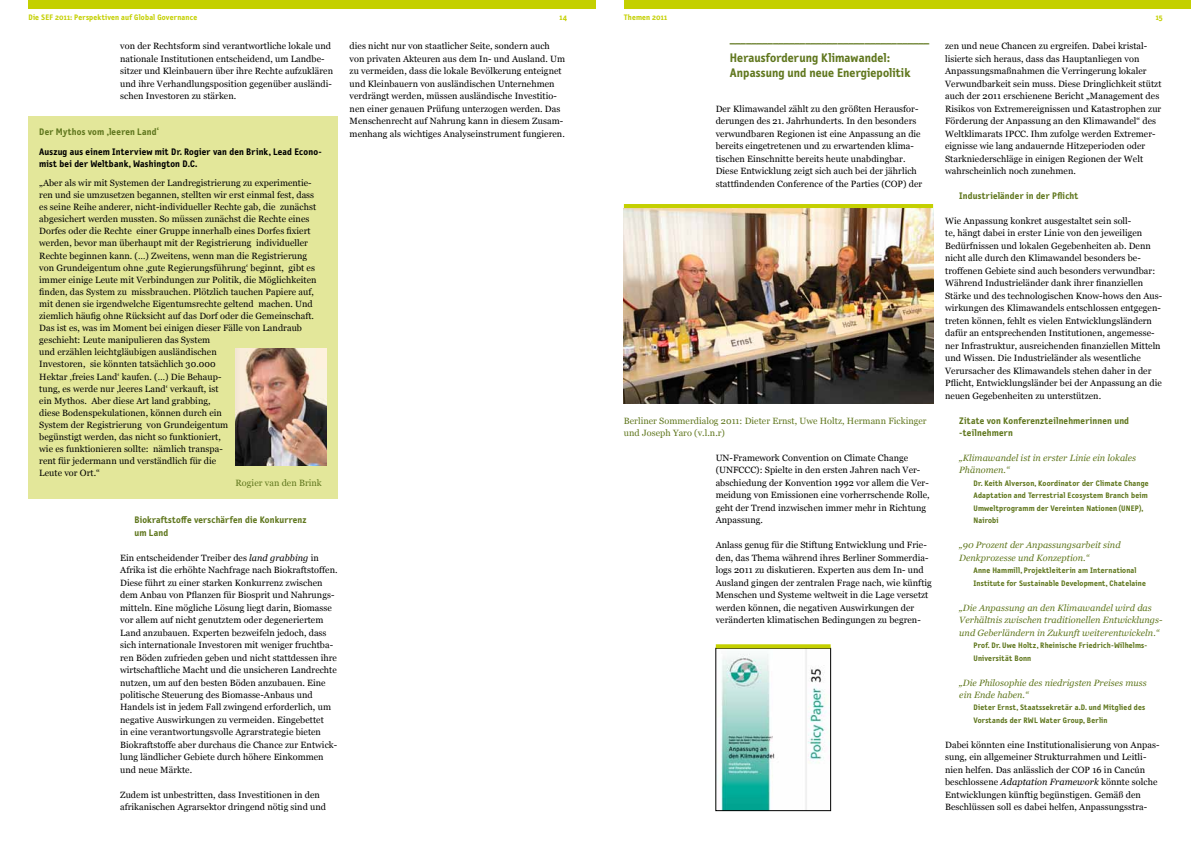
<style>
.page{position:relative;width:1191px;height:842px;background:#fff}
.page>*{position:absolute;margin:0;border:0;box-sizing:border-box;transform-origin:0 0}
.t1{font:700 12.5px/15.3px "Letter Gothic Text OT";letter-spacing:.005em;color:#60771e}
.t2{font:700 11px "Letter Gothic Text OT";color:#60771e}
.t3{font:700 9.6px/12.5px "Letter Gothic Text OT";letter-spacing:.015em;color:#60771e}
.t4{font:700 9.6px/12.1px "Letter Gothic Text OT";letter-spacing:.015em;color:#000}
.t5{font:9.1px/12.5px "Georgia";letter-spacing:.005em;color:#000}
.t6{font:italic 9.1px/12.5px "Georgia";letter-spacing:.005em;color:#60771e}
.t7{font:9.1px/12.5px "Georgia";letter-spacing:.005em;color:#60771e}
.t8{font:700 8px/12.5px "Letter Gothic Text OT";letter-spacing:.02em;color:#60771e}
.t9{font:700 8px "Letter Gothic Text OT";letter-spacing:.02em;color:#c4d000}
.s1{font-style:italic}
</style>
<div class="page">
<div style="left:624px;top:0;width:567px;height:9px;background:#c4d000"></div>
<div style="left:28px;top:0;width:567px;height:9px;background:#c4d000"></div>
<img style="left:721px;top:650px;width:107px;height:159px">
<svg style="left:716px;top:644px;width:114px;height:4px"></svg>
<img style="left:624px;top:208px;width:309px;height:196px">
<hr style="left:624px;top:204px;width:309px;height:4px;background:#c4d000">
<div style="left:28px;top:116px;width:310px;height:383px;background:#e3e79a"></div>
<img style="left:235px;top:348px;width:91px;height:118px">
<p class="t9" style="left:28px;top:12px;width:170px">Die SEF 2011: Perspektiven auf Global Governance</p>
<p class="t9" style="left:559px;top:12px;width:9px">14</p>
<p class="t9" style="left:1155px;top:12px;width:8px">15</p>
<p class="t5" style="left:120px;top:40px;width:214px">von der Rechtsform sind verantwortliche lokale und nationale Institutionen entscheidend, um Landbe&shy;sitzer und Kleinbauern über ihre Rechte aufzuklären und ihre Verhandlungsposition gegenüber ausländi&shy;schen Investoren zu stärken.</p>
<p class="t9" style="left:624px;top:12px;width:45px">Themen 2011</p>
<p class="t5" style="left:945px;top:40px;width:218px">zen und neue Chancen zu ergreifen. Dabei kristal&shy;lisierte sich heraus, dass das Hauptanliegen von Anpassungsmaßnahmen die Verringerung lokaler Verwundbarkeit sein muss. Diese Dringlichkeit stützt auch der 2011 erschienene Bericht „Management des Risikos von Extremereignissen und Katastrophen zur Förderung der Anpassung an den Klimawandel“ des Weltklimarats IPCC. Ihm zufolge werden Extremer&shy;eignisse wie lang andauernde Hitzeperioden oder Starkniederschläge in einigen Regionen der Welt wahrscheinlich noch zunehmen.</p>
<p class="t3" style="left:959px;top:190px;width:121px">Industrieländer in der Pflicht</p>
<p class="t5" style="left:945px;top:215px;width:218px">Wie Anpassung konkret ausgestaltet sein soll-<br>te, hängt dabei in erster Linie von den jeweiligen Bedürfnissen und lokalen Gegebenheiten ab. Denn nicht alle durch den Klimawandel besonders be&shy;troffenen Gebiete sind auch besonders verwundbar:<br>Während Industrieländer dank ihrer finanziellen Stärke und des technologischen Know-hows den Aus&shy;wirkungen des Klimawandels entschlossen entgegen&shy;treten können, fehlt es vielen Entwicklungsländern dafür an entsprechenden Institutionen, angemesse&shy;ner Infrastruktur, ausreichenden finanziellen Mitteln und Wissen. Die Industrieländer als wesentliche Verursacher des Klimawandels stehen daher in der Pflicht, Entwicklungsländer bei der Anpassung an die neuen Gegebenheiten zu unterstützen.</p>
<p class="t3" style="left:959px;top:414px;width:171px">Zitate von Konferenzteilnehmerinnen und -teilnehmern</p>
<p class="t6" style="left:959px;top:452px;width:178px">„Klimawandel ist in erster Linie ein lokales<br>Phänomen.“</p>
<p class="t8" style="left:973px;top:477px;width:177px">Dr. Keith Alverson, Koordinator der Climate Change Adaptation and Terrestrial Ecosystem Branch beim Umweltprogramm der Vereinten Nationen (UNEP), Nairobi</p>
<p class="t6" style="left:959px;top:539px;width:163px">„90 Prozent der Anpassungsarbeit sind<br>Denkprozesse und Konzeption.“</p>
<p class="t8" style="left:973px;top:564px;width:174px">Anne Hammill, Projektleiterin am International<br>Institute for Sustainable Development, Chatelaine</p>
<p class="t6" style="left:959px;top:601px;width:205px">„Die Anpassung an den Klimawandel wird das<br>Verhältnis zwischen traditionellen Entwicklungs&shy;und Geberländern in Zukunft weiterentwickeln.“</p>
<p class="t8" style="left:973px;top:639px;width:175px">Prof. Dr. Uwe Holtz, Rheinische Friedrich-Wilhelms-<br>Universität Bonn</p>
<p class="t6" style="left:959px;top:676px;width:189px">„Die Philosophie des niedrigsten Preises muss ein Ende haben.“</p>
<p class="t8" style="left:973px;top:701px;width:173px">Dieter Ernst, Staatssekretär a.D. und Mitglied des<br>Vorstands der RWL Water Group, Berlin</p>
<p class="t5" style="left:945px;top:739px;width:216px">Dabei könnten eine Institutionalisierung von Anpas&shy;sung, ein allgemeiner Strukturrahmen und Leitli&shy;nien helfen. Das anlässlich der COP 16 in Cancún beschlossene <span class="s1">Adaptation Framework</span> könnte solche Entwicklungen künftig begünstigen. Gemäß den Beschlüssen soll es dabei helfen, Anpassungsstra-</p>
<p class="t5" style="left:350px;top:40px;width:217px">dies nicht nur von staatlicher Seite, sondern auch von privaten Akteuren aus dem In- und Ausland. Um zu vermeiden, dass die lokale Bevölkerung enteignet und Kleinbauern von ausländischen Unternehmen verdrängt werden, müssen ausländische Investitio&shy;nen einer genauen Prüfung unterzogen werden. Das Menschenrecht auf Nahrung kann in diesem Zusam&shy;menhang als wichtiges Analyseinstrument fungieren.</p>
<p class="t2" style="left:730px;top:36px;width:201px">–––––––––––––––––––––––––––––––––––––</p>
<h1 class="t1" style="left:730px;top:50px;width:182px">Herausforderung Klimawandel:<br>Anpassung und neue Energiepolitik</h1>
<p class="t5" style="left:715px;top:102px;width:208px">Der Klimawandel zählt zu den größten Herausfor&shy;derungen des 21. Jahrhunderts. In den besonders verwundbaren Regionen ist eine Anpassung an die bereits eingetretenen und zu erwartenden klima&shy;tischen Einschnitte bereits heute unabdingbar.<br>Diese Entwicklung zeigt sich auch bei der jährlich stattfindenden Conference of the Parties (COP) der</p>
<p class="t3" style="left:39px;top:126px;width:121px">Der Mythos vom ‚leeren Land‘</p>
<p class="t4" style="left:39px;top:145px;width:284px">Auszug aus einem Interview mit Dr. Rogier van den Brink, Lead Econo&shy;mist bei der Weltbank, Washington D.C.</p>
<p class="t5" style="left:39px;top:177px;width:279px;line-height:12.1px">„Aber als wir mit Systemen der Landregistrierung zu experimentie&shy;ren und sie umzusetzen begannen, stellten wir erst einmal fest, dass es seine Reihe anderer, nicht-individueller Rechte gab, die zunächst abgesichert werden mussten. So müssen zunächst die Rechte eines Dorfes oder die Rechte einer Gruppe innerhalb eines Dorfes fixiert werden, bevor man überhaupt mit der Registrierung individueller Rechte beginnen kann. (…) Zweitens, wenn man die Registrierung von Grundeigentum ohne ‚gute Regierungsführung‘ beginnt, gibt es immer einige Leute mit Verbindungen zur Politik, die Möglichkeiten finden, das System zu missbrauchen. Plötzlich tauchen Papiere auf, mit denen sie irgendwelche Eigentumsrechte geltend machen. Und ziemlich häufig ohne Rücksicht auf das Dorf oder die Gemeinschaft.<br>Das ist es, was im Moment bei einigen dieser Fälle von Landraub geschieht: Leute manipulieren das System<br>und erzählen leichtgläubigen ausländischen<br>Investoren, sie könnten tatsächlich 30.000<br>Hektar ‚freies Land‘ kaufen. (…) Die Behaup-<br>tung, es werde nur ‚leeres Land‘ verkauft, ist<br>ein Mythos. Aber diese Art land grabbing,<br>diese Bodenspekulationen, können durch ein<br>System der Registrierung von Grundeigentum<br>begünstigt werden, das nicht so funktioniert,<br>wie es funktionieren sollte: nämlich transpa-<br>rent für jedermann und verständlich für die<br>Leute vor Ort.“</p>
<p class="t7" style="left:235px;top:477px;width:88px">Rogier van den Brink</p>
<p class="t7" style="left:624px;top:414px;width:304px">Berliner Sommerdialog 2011: Dieter Ernst, Uwe Holtz, Hermann Fickinger und Joseph Yaro (v.l.n.r)</p>
<p class="t5" style="left:715px;top:452px;width:215px">UN-Framework Convention on Climate Change (UNFCCC): Spielte in den ersten Jahren nach Ver&shy;abschiedung der Konvention 1992 vor allem die Ver&shy;meidung von Emissionen eine vorherrschende Rolle, geht der Trend inzwischen immer mehr in Richtung Anpassung.</p>
<p class="t5" style="left:715px;top:539px;width:218px">Anlass genug für die Stiftung Entwicklung und Frie&shy;den, das Thema während ihres Berliner Sommerdia&shy;logs 2011 zu diskutieren. Experten aus dem In- und Ausland gingen der zentralen Frage nach, wie künftig Menschen und Systeme weltweit in die Lage versetzt werden können, die negativen Auswirkungen der veränderten klimatischen Bedingungen zu begren-</p>
<p class="t3" style="left:134px;top:514px;width:174px">Biokraftstoffe verschärfen die Konkurrenz um Land</p>
<p class="t5" style="left:120px;top:551px;width:219px">Ein entscheidender Treiber des <span class="s1">land grabbing</span> in Afrika ist die erhöhte Nachfrage nach Biokraftstoffen.<br>Diese führt zu einer starken Konkurrenz zwischen dem Anbau von Pflanzen für Biosprit und Nahrungs&shy;mitteln. Eine mögliche Lösung liegt darin, Biomasse vor allem auf nicht genutztem oder degeneriertem Land anzubauen. Experten bezweifeln jedoch, dass sich internationale Investoren mit weniger fruchtba&shy;ren Böden zufrieden geben und nicht stattdessen ihre wirtschaftliche Macht und die unsicheren Landrechte nutzen, um auf den besten Böden anzubauen. Eine politische Steuerung des Biomasse-Anbaus und Handels ist in jedem Fall zwingend erforderlich, um negative Auswirkungen zu vermeiden. Eingebettet<br>in eine verantwortungsvolle Agrarstrategie bieten Biokraftstoffe aber durchaus die Chance zur Entwick&shy;lung ländlicher Gebiete durch höhere Einkommen und neue Märkte.</p>
<p class="t5" style="left:120px;top:789px;width:207px">Zudem ist unbestritten, dass Investitionen in den afrikanischen Agrarsektor dringend nötig sind und</p>
</div>
